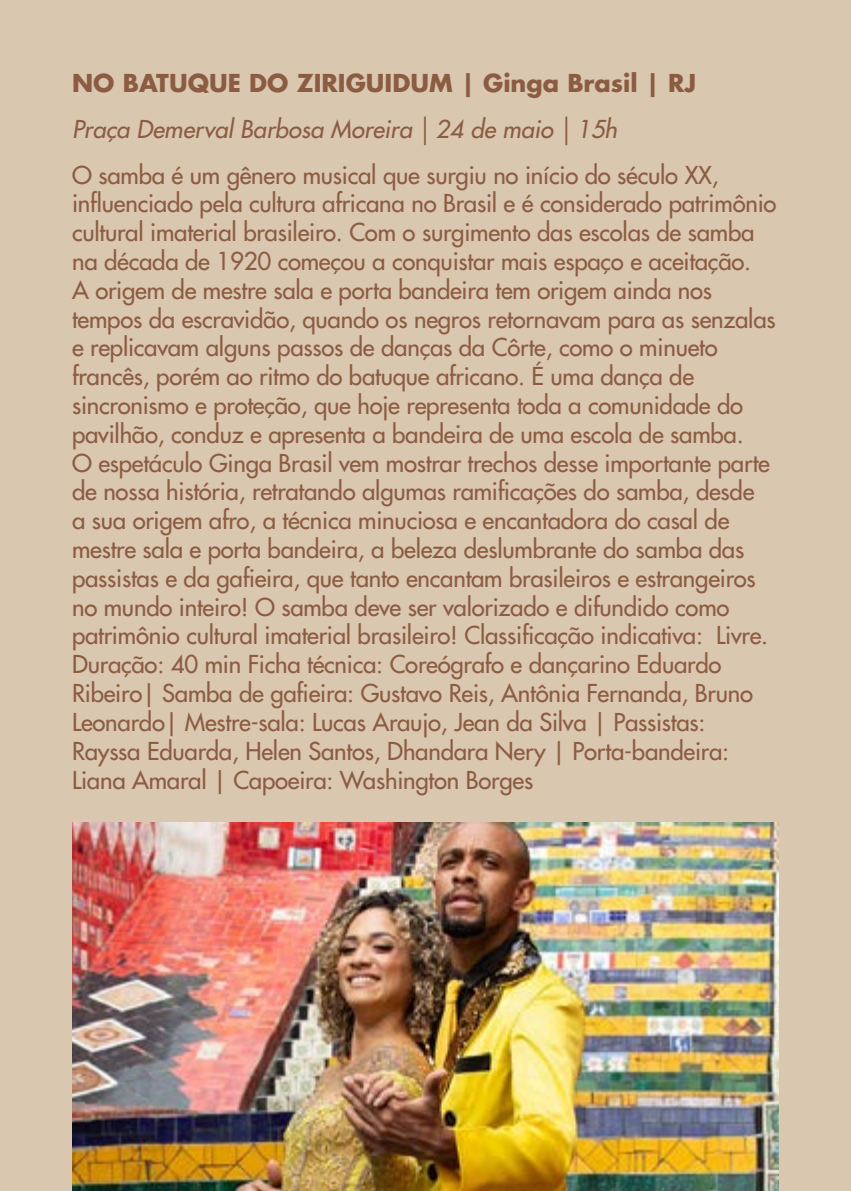
<style>
.page{position:relative;width:851px;height:1191px;background:#fff}
.page>*{position:absolute;margin:0;border:0;box-sizing:border-box;transform-origin:0 0}
.t1{font:500 24px/28.8px "Futura Std";letter-spacing:-.01em;color:#8c5c42}
.t2{font:italic 500 24px "Futura Std";color:#8c5c42}
.t3{font:700 24px "Futura Std";color:#8c5c42}
</style>
<div class="page">
<div style="left:0;top:0;width:850px;height:1191px;background:#d9c7b0"></div>
<img style="left:72px;top:822px;width:706px;height:369px">
<p class="t3" style="left:72px;top:67px;width:625px">NO BATUQUE DO ZIRIGUIDUM | Ginga Brasil | RJ</p>
<p class="t2" style="left:72px;top:114px;width:546px">Praça Demerval Barbosa Moreira | 24 de maio | 15h</p>
<p class="t1" style="left:72px;top:160px;width:706px">O samba é um gênero musical que surgiu no início do século XX, influenciado pela cultura africana no Brasil e é considerado patrimônio cultural imaterial brasileiro. Com o surgimento das escolas de samba na década de 1920 começou a conquistar mais espaço e aceitação.<br>A origem de mestre sala e porta bandeira tem origem ainda nos tempos da escravidão, quando os negros retornavam para as senzalas e replicavam alguns passos de danças da Côrte, como o minueto francês, porém ao ritmo do batuque africano. É uma dança de sincronismo e proteção, que hoje representa toda a comunidade do pavilhão, conduz e apresenta a bandeira de uma escola de samba.<br>O espetáculo Ginga Brasil vem mostrar trechos desse importante parte de nossa história, retratando algumas ramificações do samba, desde<br>a sua origem afro, a técnica minuciosa e encantadora do casal de mestre sala e porta bandeira, a beleza deslumbrante do samba das passistas e da gafieira, que tanto encantam brasileiros e estrangeiros no mundo inteiro! O samba deve ser valorizado e difundido como patrimônio cultural imaterial brasileiro! Classificação indicativa: Livre.<br>Duração: 40 min Ficha técnica: Coreógrafo e dançarino Eduardo Ribeiro| Samba de gafieira: Gustavo Reis, Antônia Fernanda, Bruno Leonardo| Mestre-sala: Lucas Araujo, Jean da Silva | Passistas:<br>Rayssa Eduarda, Helen Santos, Dhandara Nery | Porta-bandeira:<br>Liana Amaral | Capoeira: Washington Borges</p>
</div>
